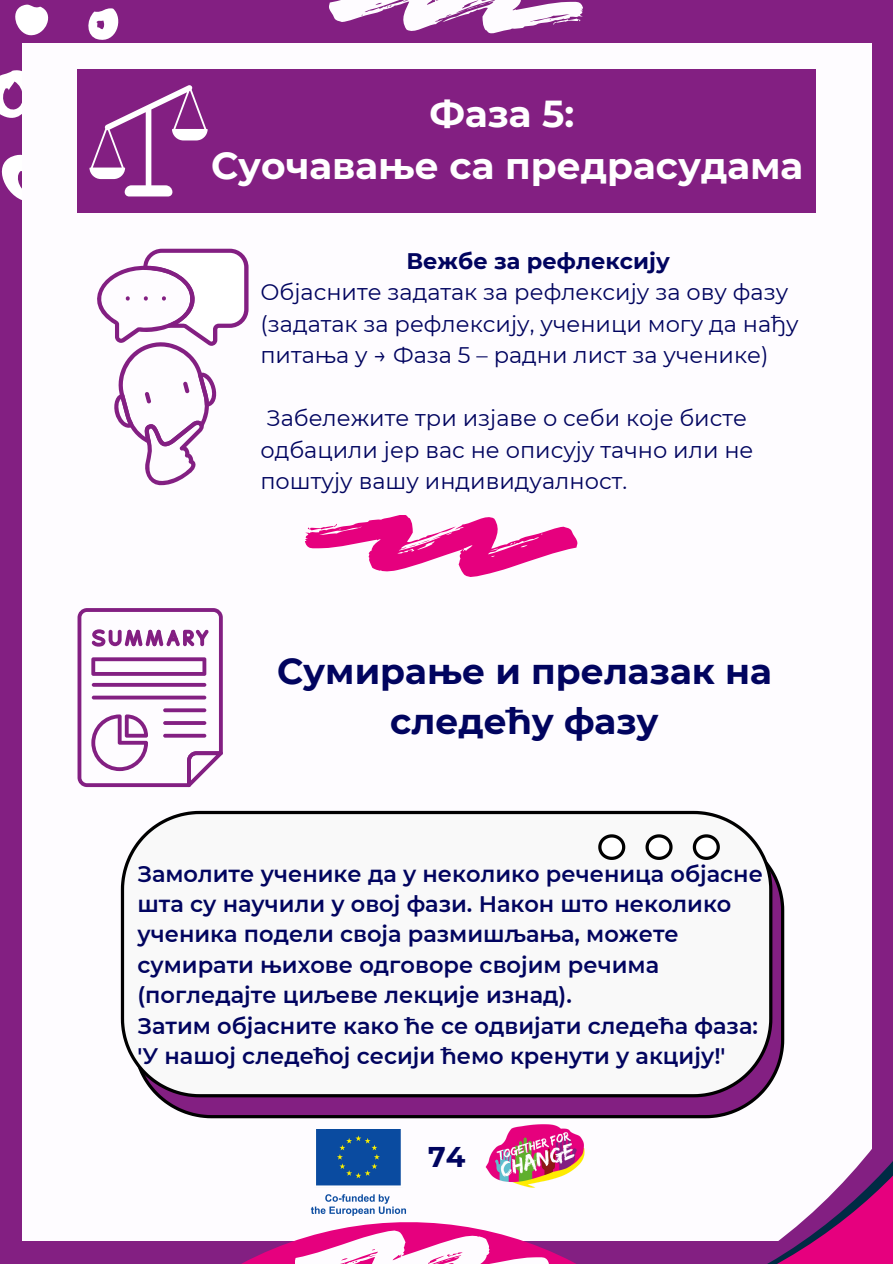
<style>
.page{position:relative;width:893px;height:1264px;background:#fff}
.page>*{position:absolute;margin:0;border:0;box-sizing:border-box;transform-origin:0 0}
.t1{font:700 37.5px/51.8px "Montserrat";color:#fff;text-align:center}
.t2{font:700 36px/49.5px "Montserrat";color:#01045f;text-align:center}
.t3{font:700 28.5px "Montserrat";color:#01045f}
.t4{font:600 22.5px/30.3px "Montserrat";color:#01045f}
.t5{font:22.5px/31.5px "Montserrat";color:#01045f}
.t6{font:700 22.5px "Montserrat";color:#01045f}
</style>
<div class="page">
<div style="left:0;top:0;width:892px;height:1263px;background:#831f82"></div>
<svg style="left:15px;top:4px;width:34px;height:32px"></svg>
<svg style="left:88px;top:8px;width:31px;height:32px"></svg>
<svg style="left:0;top:64px;width:23px;height:71px"></svg>
<svg style="left:1px;top:152px;width:22px;height:50px"></svg>
<div style="left:23px;top:43px;width:848px;height:1197px;background:#fefcff"></div>
<svg style="left:195px;top:1118px;width:422px;height:145px"></svg>
<svg style="left:329px;top:0;width:253px;height:34px"></svg>
<svg style="left:295px;top:1230px;width:253px;height:33px"></svg>
<div style="left:77px;top:69px;width:738px;height:143px;background:#831f82"></div>
<svg style="left:89px;top:85px;width:118px;height:111px"></svg>
<svg style="left:97px;top:249px;width:151px;height:237px"></svg>
<svg style="left:77px;top:608px;width:146px;height:179px"></svg>
<hr style="left:92px;top:683px;width:114px;height:3px;background:#831f82;border-radius:2px">
<svg style="left:92px;top:695px;width:114px;height:4px"></svg>
<svg style="left:163px;top:708px;width:43px;height:4px"></svg>
<svg style="left:163px;top:721px;width:43px;height:4px"></svg>
<svg style="left:163px;top:733px;width:43px;height:4px"></svg>
<svg style="left:160px;top:872px;width:625px;height:246px"></svg>
<svg style="left:120px;top:810px;width:654px;height:289px"></svg>
<svg style="left:690px;top:832px;width:32px;height:30px"></svg>
<svg style="left:643px;top:832px;width:31px;height:30px"></svg>
<svg style="left:596px;top:832px;width:31px;height:30px"></svg>
<svg style="left:305px;top:515px;width:272px;height:61px"></svg>
<svg style="left:617px;top:965px;width:255px;height:73px"></svg>
<svg style="left:617px;top:1038px;width:255px;height:25px"></svg>
<svg style="left:617px;top:1063px;width:275px;height:200px"></svg>
<p class="t1" style="left:211px;top:88px;width:593px">Фаза 5:<br>Суочавање са предрасудама</p>
<p class="t6" style="left:406px;top:247px;width:265px">Вежбе за рефлексију</p>
<p class="t5" style="left:260px;top:276px;width:539px">Објасните задатак за рефлексију за ову фазу (задатак за рефлексију, ученици могу да нађу питања у → Фаза 5 – радни лист за ученике)</p>
<p class="t5" style="left:260px;top:402px;width:494px">Забележите три изјаве о себи које бисте одбацили јер вас не описују тачно или не поштују вашу индивидуалност.</p>
<h1 class="t2" style="left:277px;top:646px;width:496px">Сумирање и прелазак на следећу фазу</h1>
<p class="t4" style="left:137px;top:858px;width:627px">Замолите ученике да у неколико реченица објасне шта су научили у овој фази. Након што неколико ученика подели своја размишљања, можете сумирати њихове одговоре својим речима (погледајте циљеве лекције изнад).<br>Затим објасните како ће се одвијати следећа фаза: 'У нашој следећој сесији ћемо кренути у акцију!'</p>
<p class="t3" style="left:428px;top:1139px;width:39px">74</p>
</div>
